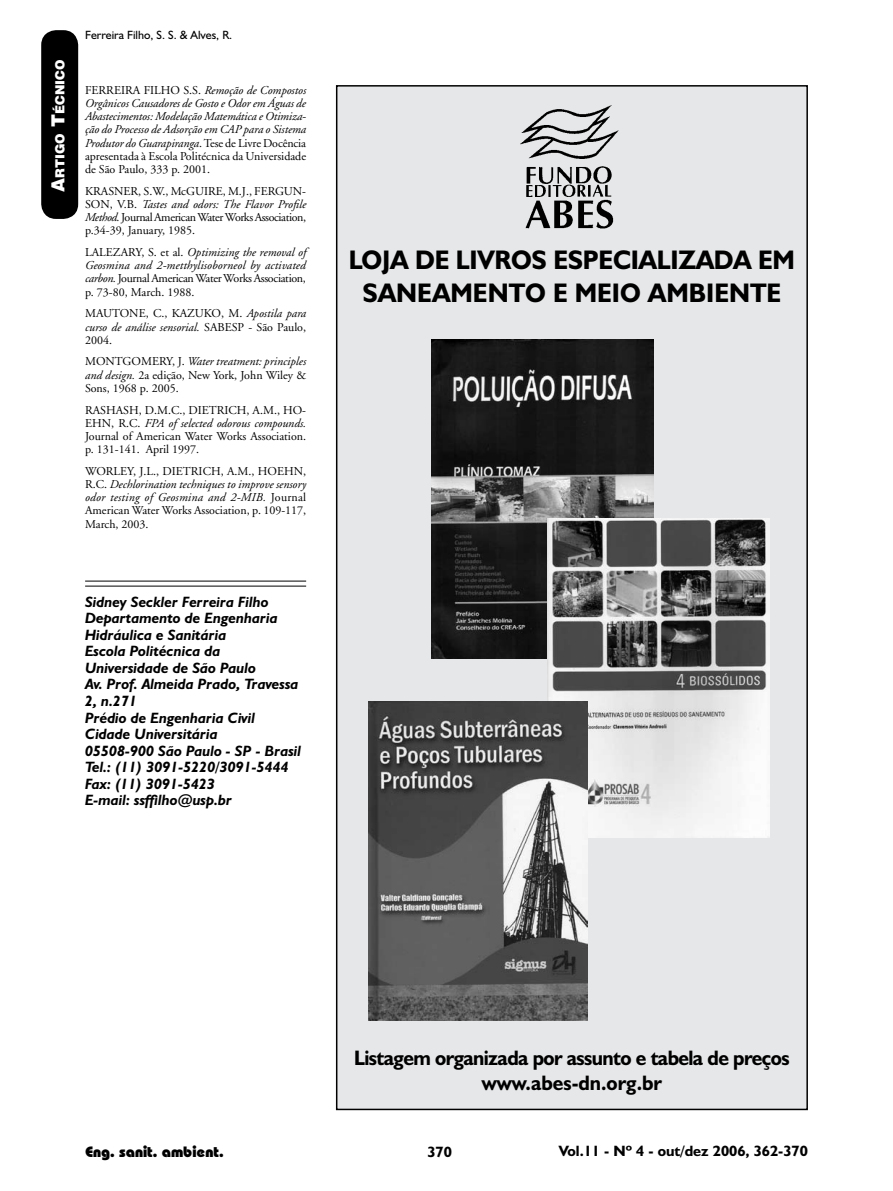
<style>
.page{position:relative;width:893px;height:1191px;background:#fff}
.page>*{position:absolute;margin:0;border:0;box-sizing:border-box;transform-origin:0 0}
.t1{font:700 27px/32.4px "Humanist 521 BT";letter-spacing:-.01em;color:#000;text-align:center;scale:.95 1}
.t2{font:700 21px/25.2px "Humanist 521 BT";letter-spacing:-.03em;color:#000;text-align:center;scale:.95 1}
.t3{font:italic 700 15px/16.5px "Humanist 521 BT";color:#000}
.t4{font:700 15px "Humanist 521 BT";color:#000}
.t5{font:800 15px "Bahamas";color:#000}
.t6{font:900 12.6px "Switzerland";color:#fff}
.t7{font:12px/13.2px "Adobe Garamond";color:#000;text-align:justify}
.t8{font:italic 12px/13.2px "Adobe Garamond";letter-spacing:-.01em;color:#000;text-align:justify}
.t9{font:12px "Humanist 521 BT";color:#000}
.s1{font-size:18px}
.s2{font-style:normal}
.s3{font-style:italic}
</style>
<div class="page">
<div style="left:43px;top:32px;width:34px;height:185px;background:#000;border-radius:14px"></div>
<div style="left:41px;top:30px;width:37px;height:189px;border:3px solid #000;border-radius:14px"></div>
<div style="left:337px;top:86px;width:470px;height:1023px;background:#e6e7e8"></div>
<hr style="left:85px;top:580px;width:221px;height:1px;background:#000">
<hr style="left:85px;top:585px;width:221px;height:1px;background:#000">
<img style="left:432px;top:339px;width:221px;height:319px">
<img style="left:547px;top:518px;width:222px;height:319px">
<img style="left:369px;top:701px;width:218px;height:319px">
<img style="left:520px;top:105px;width:99px;height:124px">
<p class="t6" style="left:52px;top:192px;width:134px;rotate:-90deg"><span class="s1">A</span>rtigo <span class="s1">T</span>écnico</p>
<p class="t9" style="left:85px;top:27px;width:149px">Ferreira Filho, S. S. &amp; Alves, R.</p>
<p class="t8" style="left:85px;top:84px;width:223px"><span class="s2">FERREIRA FILHO S.S.</span> Remoção de Compostos Orgânicos Causadores de Gosto e Odor em Águas de Abastecimentos: Modelação Matemática e Otimiza&shy;ção do Processo de Adsorção em CAP para o Sistema Produtor do Guarapiranga<span class="s2">. Tese de Livre Docência apresentada à Escola Politécnica da Universidade de São Paulo, 333 p. 2001.</span></p>
<p class="t7" style="left:85px;top:185px;width:223px">KRASNER, S.W., McGUIRE, M.J., FERGUN-SON, V.B. <span class="s3">Tastes and odors: The Flavor Profile Method.</span> Journal American Water Works Association, p.34-39, January, 1985.</p>
<p class="t7" style="left:85px;top:246px;width:223px">LALEZARY, S. et al. <span class="s3">Optimizing the removal of Geosmina and 2-metthylisoborneol by activated carbon.</span> Journal American Water Works Association, p. 73-80, March. 1988.</p>
<p class="t7" style="left:85px;top:307px;width:223px">MAUTONE, C., KAZUKO, M. <span class="s3">Apostila para curso de análise sensorial.</span> SABESP - São Paulo, 2004.</p>
<p class="t7" style="left:85px;top:355px;width:223px">MONTGOMERY, J. <span class="s3">Water treatment: principles and design.</span> 2a edição, New York, John Wiley &amp; Sons, 1968 p. 2005.</p>
<p class="t7" style="left:85px;top:403px;width:223px">RASHASH, D.M.C., DIETRICH, A.M., HO-EHN, R.C. <span class="s3">FPA of selected odorous compounds.<br></span>Journal of American Water Works Association. p. 131-141. April 1997.</p>
<p class="t7" style="left:85px;top:465px;width:223px">WORLEY, J.L., DIETRICH, A.M., HOEHN, R.C. <span class="s3">Dechlorination techniques to improve sensory odor testing of Geosmina and 2-MIB.</span> Journal American Water Works Association, p. 109-117, March, 2003.</p>
<p class="t3" style="left:85px;top:593px;width:218px">Sidney Seckler Ferreira Filho<br>Departamento de Engenharia<br>Hidráulica e Sanitária<br>Escola Politécnica da<br>Universidade de São Paulo<br>Av. Prof. Almeida Prado, Travessa<br>2, n.271<br>Prédio de Engenharia Civil<br>Cidade Universitária<br>05508-900 São Paulo - SP - Brasil<br>Tel.: (11) 3091-5220/3091-5444<br>Fax: (11) 3091-5423<br>E-mail: ssffilho@usp.br</p>
<h1 class="t1" style="left:349px;top:243px;width:471px">LOJA DE LIVROS ESPECIALIZADA EM<br>SANEAMENTO E MEIO AMBIENTE</h1>
<h2 class="t2" style="left:354px;top:1044px;width:460px">Listagem organizada por assunto e tabela de preços www.abes-dn.org.br</h2>
<p class="t5" style="left:85px;top:1142px;width:140px">Eng. sanit. ambient.</p>
<p class="t4" style="left:427px;top:1142px;width:26px">370</p>
<p class="t4" style="left:559px;top:1141px;width:251px">Vol.11 - Nº 4 - out/dez 2006, 362-370</p>
</div>
